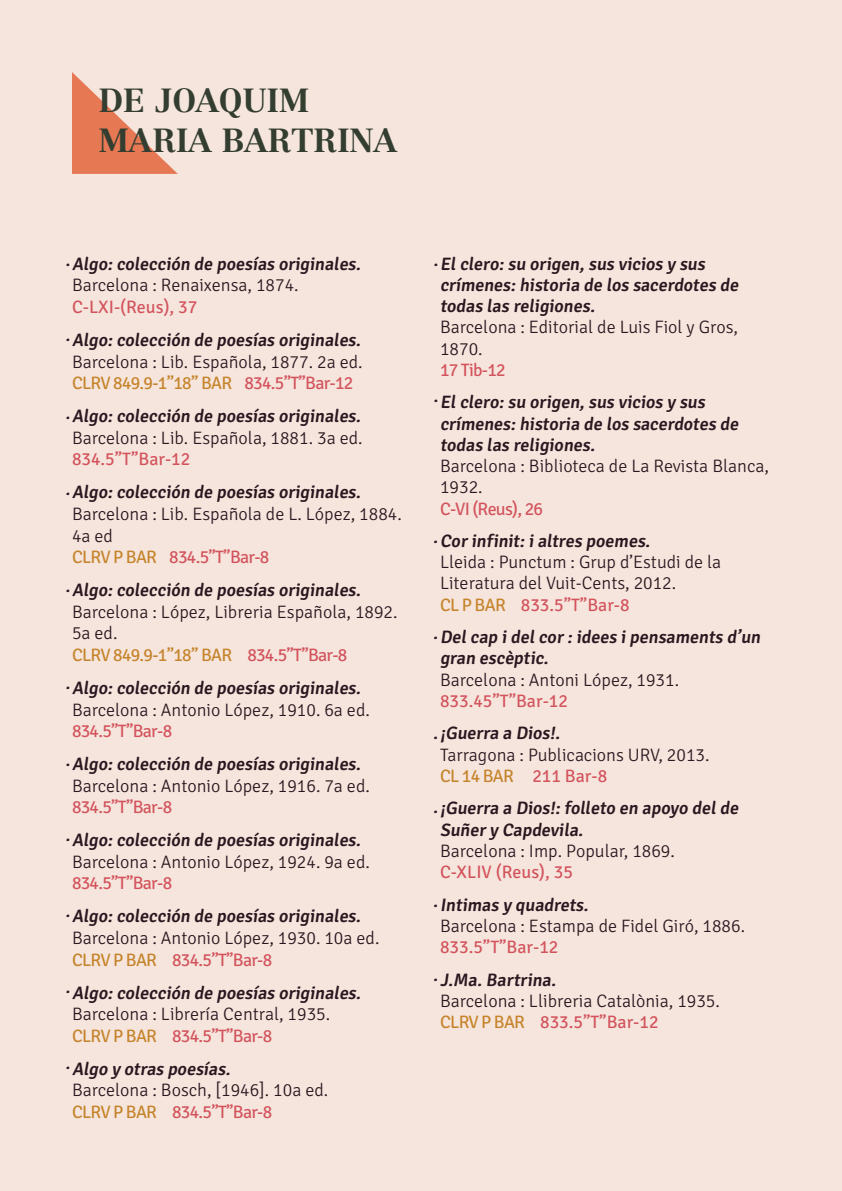
<style>
.page{position:relative;width:842px;height:1191px;background:#f5e5dd}
.page>*{position:absolute;margin:0;border:0;box-sizing:border-box;transform-origin:0 0}
.t1{font:33px/40px "Centennial Bold Os F";color:#333d30}
.t2{font:300 18px/21.6px "Signika Negative";color:#2a171f}
.t3{font:600 18px/21.2px "Signika Negative";color:#2a171f}
.t4{font:18px "Signika Negative";color:#d3535c}
.t5{font:italic 600 18px "Signika Negative";color:#2a171f}
.s1{font-weight:400;color:#c5842b}
.s2{font-weight:400;color:#d3535c}
</style>
<div class="page">
<svg style="left:72px;top:72px;width:106px;height:102px"></svg>
<h1 class="t1" style="left:99px;top:80px;width:300px">DE JOAQUIM<br>MARIA BARTRINA</h1>
<p class="t3" style="left:64px;top:253px;width:301px">· Algo: colección de poesías originales.</p>
<p class="t2" style="left:72px;top:275px;width:228px">Barcelona : Renaixensa, 1874.</p>
<p class="t4" style="left:72px;top:297px;width:127px">C-LXI-(Reus), 37</p>
<p class="t3" style="left:64px;top:330px;width:301px">·Algo: colección de poesías originales.</p>
<p class="t2" style="left:72px;top:351px;width:292px">Barcelona : Lib. Española, 1877. 2a ed.<br><span class="s1">CLRV 849.9-1”18” BAR</span> <span class="s2">834.5”T”Bar-12</span></p>
<p class="t3" style="left:64px;top:406px;width:301px">·Algo: colección de poesías originales.</p>
<p class="t2" style="left:72px;top:427px;width:292px">Barcelona : Lib. Española, 1881. 3a ed.</p>
<p class="t4" style="left:72px;top:449px;width:120px">834.5”T”Bar-12</p>
<p class="t3" style="left:64px;top:482px;width:301px">·Algo: colección de poesías originales.</p>
<p class="t2" style="left:72px;top:503px;width:331px">Barcelona : Lib. Española de L. López, 1884.<br>4a ed<br><span class="s1">CLRV P BAR</span> <span class="s2">834.5”T”Bar-8</span></p>
<p class="t3" style="left:64px;top:580px;width:301px">·Algo: colección de poesías originales.</p>
<p class="t2" style="left:72px;top:601px;width:327px">Barcelona : López, Libreria Española, 1892.<br>5a ed.<br><span class="s1">CLRV 849.9-1”18” BAR</span> <span class="s2">834.5”T”Bar-8</span></p>
<p class="t3" style="left:64px;top:677px;width:301px">·Algo: colección de poesías originales.</p>
<p class="t2" style="left:72px;top:699px;width:299px">Barcelona : Antonio López, 1910. 6a ed.</p>
<p class="t4" style="left:72px;top:721px;width:102px">834.5”T”Bar-8</p>
<p class="t3" style="left:64px;top:753px;width:301px">·Algo: colección de poesías originales.</p>
<p class="t2" style="left:72px;top:775px;width:299px">Barcelona : Antonio López, 1916. 7a ed.</p>
<p class="t4" style="left:72px;top:797px;width:102px">834.5”T”Bar-8</p>
<p class="t3" style="left:64px;top:830px;width:301px">·Algo: colección de poesías originales.</p>
<p class="t2" style="left:72px;top:851px;width:299px">Barcelona : Antonio López, 1924. 9a ed.</p>
<p class="t4" style="left:72px;top:873px;width:102px">834.5”T”Bar-8</p>
<p class="t3" style="left:72px;top:906px;width:293px">Algo:colección de poesías originales.</p>
<p class="t2" style="left:72px;top:927px;width:309px">Barcelona : Antonio López, 1930. 10a ed.<br><span class="s1">CLRV P BAR</span> <span class="s2">834.5”T”Bar-8</span></p>
<p class="t5" style="left:72px;top:982px;width:294px">Algo:colección de poesías originales.</p>
<p class="t2" style="left:72px;top:1003px;width:260px">Barcelona : Librería Central, 1935.<br><span class="s1">CLRV P BAR</span> <span class="s2">834.5”T”Bar-8</span></p>
<p class="t5" style="left:72px;top:1058px;width:164px">Algo y otras poesías.</p>
<p class="t2" style="left:72px;top:1079px;width:258px">Barcelona : Bosch, [1946]. 10a ed.<br><span class="s1">CLRV P BAR</span> <span class="s2">834.5”T”Bar-8</span></p>
<p class="t3" style="left:64px;top:904px;width:10px">·</p>
<p class="t3" style="left:64px;top:980px;width:10px">·</p>
<p class="t3" style="left:64px;top:1056px;width:10px">·</p>
<p class="t3" style="left:432px;top:253px;width:277px">·El clero: su origen, sus vicios y sus</p>
<p class="t3" style="left:440px;top:275px;width:303px">crímenes:historia de los sacerdotes de todas las religiones.</p>
<p class="t2" style="left:440px;top:317px;width:299px">Barcelona : Editorial de Luis Fiol y Gros,<br>1870.</p>
<p class="t4" style="left:440px;top:360px;width:67px">17 Tib-12</p>
<p class="t3" style="left:440px;top:392px;width:303px">Elclero:su origen,sus vicios y sus crímenes:historia de los sacerdotes de todas las religiones.</p>
<p class="t2" style="left:440px;top:456px;width:330px">Barcelona : Biblioteca de La Revista Blanca,<br>1932.</p>
<p class="t4" style="left:440px;top:498px;width:104px">C-VI (Reus), 26</p>
<p class="t2" style="left:440px;top:552px;width:283px">Lleida : Punctum : Grup d’Estudi de la<br>Literatura del Vuit-Cents, 2012.<br><span class="s1">CL P BAR</span> <span class="s2">833.5”T”Bar-8</span></p>
<p class="t3" style="left:432px;top:390px;width:10px">·</p>
<p class="t3" style="left:432px;top:530px;width:222px">·Cor infinit: i altres poemes.</p>
<p class="t3" style="left:432px;top:627px;width:333px">·Del cap i del cor : idees i pensaments d’un</p>
<p class="t3" style="left:440px;top:648px;width:113px">gran escèptic.</p>
<p class="t2" style="left:440px;top:669px;width:241px">Barcelona : Antoni López, 1931.</p>
<p class="t4" style="left:440px;top:690px;width:129px">833.45”T”Bar-12</p>
<p class="t3" style="left:440px;top:723px;width:125px">¡Guerra a Dios!.</p>
<p class="t2" style="left:440px;top:744px;width:271px">Tarragona : Publicacions URV, 2013.<br><span class="s1">CL 14 BAR</span> <span class="s2">211 Bar-8</span></p>
<p class="t3" style="left:440px;top:798px;width:303px">¡Guerra a Dios!:folleto en apoyo delde<br>Suñer y Capdevila.</p>
<p class="t2" style="left:440px;top:840px;width:236px">Barcelona : Imp. Popular, 1869.</p>
<p class="t4" style="left:440px;top:861px;width:134px">C-XLIV (Reus), 35</p>
<p class="t2" style="left:440px;top:915px;width:307px">Barcelona : Estampa de Fidel Giró, 1886.</p>
<p class="t4" style="left:440px;top:936px;width:120px">833.5”T”Bar-12</p>
<p class="t3" style="left:432px;top:726px;width:10px">·</p>
<p class="t3" style="left:432px;top:801px;width:10px">·</p>
<p class="t3" style="left:432px;top:894px;width:161px">·Intimas y quadrets.</p>
<p class="t3" style="left:432px;top:969px;width:128px">·J.Ma. Bartrina.</p>
<p class="t2" style="left:440px;top:990px;width:281px">Barcelona : Llibreria Catalònia, 1935.<br><span class="s1">CLRV P BAR</span> <span class="s2">833.5”T”Bar-12</span></p>
</div>
